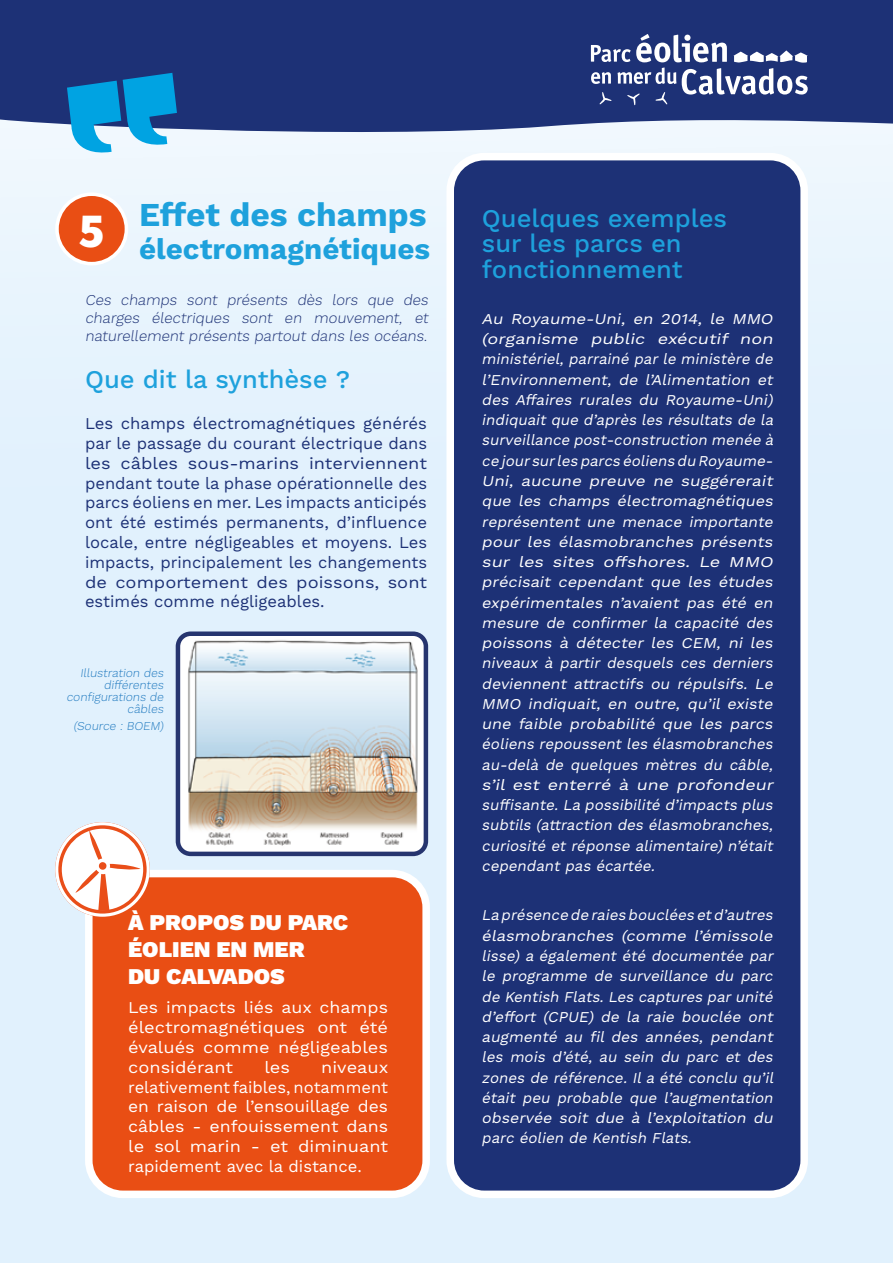
<style>
.page{position:relative;width:893px;height:1263px;background:#e1f1fd}
.page>*{position:absolute;margin:0;border:0;box-sizing:border-box;transform-origin:0 0}
.t1{font:49.35px "Source Sans Variable";color:#fff}
.t2{font:700 33.45px "Work Sans";color:#1ea1dc}
.t3{font:700 29.4px "Work Sans";color:#1ea1dc}
.t4{font:500 25.5px/25.5px "Work Sans";color:#1ea1dc}
.t5{font:900 22.5px/27px "Work Sans";color:#fff}
.t6{font:16.5px/19.8px "Work Sans";color:#1d3176;text-align:justify}
.t7{font:16.5px/19.8px "Work Sans";color:#fff;text-align:justify;scale:1.1 1}
.t8{font:16.5px/19.8px "Work Sans";color:#fff;text-align:justify;scale:1.07 1}
.t9{font:italic 15px/20.2px "Work Sans";color:#fff;text-align:justify;scale:1.12 1}
.t10{font:italic 15px/20.2px "Work Sans";color:#fff;text-align:justify}
.t11{font:300 15px/18px "Work Sans";color:#1d3176;text-align:justify}
.t12{font:300 12px/12px "Work Sans";color:#227bc0;text-align:right}
</style>
<div class="page">
<svg style="left:0;top:0;width:893px;height:141px;background:#354785"></svg>
<svg style="left:64px;top:73px;width:116px;height:84px"></svg>
<div style="left:450px;top:157px;width:354px;height:1037px;background:#1d3176;border-radius:34px"></div>
<div style="left:446px;top:153px;width:362px;height:1045px;border:8px solid #fff;border-radius:34px"></div>
<div style="left:89px;top:873px;width:337px;height:321px;background:#e94e14;border-radius:34px"></div>
<div style="left:85px;top:870px;width:345px;height:328px;border:8px solid #fff;border-radius:34px"></div>
<svg style="left:591px;top:34px;width:217px;height:71px;background:#536397"></svg>
<div style="left:57px;top:194px;width:69px;height:70px;background:#e94e14;border-radius:50%"></div>
<div style="left:55px;top:192px;width:73px;height:73px;border:4px solid #fff;border-radius:50%"></div>
<img style="left:181px;top:636px;width:242px;height:215px">
<div style="left:176px;top:631px;width:252px;height:225px;border:4px solid #26356f;border-radius:13px"></div>
<svg style="left:55px;top:822px;width:95px;height:95px"></svg>
<div style="left:55px;top:822px;width:95px;height:95px;border:3px solid #fff;border-radius:50%"></div>
<div style="left:62px;top:829px;width:81px;height:81px;background:#fff;border-radius:50%"></div>
<svg style="left:75px;top:830px;width:66px;height:81px"></svg>
<h1 class="t1" style="left:78px;top:201px;width:28px">5</h1>
<h2 class="t2" style="left:139px;top:196px;width:289px">Effet des champs</h2>
<h3 class="t3" style="left:139px;top:232px;width:292px">électromagnétiques</h3>
<p class="t11" style="left:85px;top:291px;width:347px">Ces champs sont présents dès lors que des charges électriques sont en mouvement, et naturellement présents partout dans les océans.</p>
<h3 class="t4" style="left:85px;top:368px;width:267px">Que dit la synthèse ?</h3>
<p class="t6" style="left:85px;top:414px;width:344px">Les champs électromagnétiques générés par le passage du courant électrique dans les câbles sous-marins interviennent pendant toute la phase opérationnelle des parcs éoliens en mer. Les impacts anticipés ont été estimés permanents, d’influence locale, entre négligeables et moyens. Les impacts, principalement les changements de comportement des poissons, sont estimés comme négligeables.</p>
<p class="t12" style="left:66px;top:668px;width:101px">Illustration des différentes configurations de câbles</p>
<p class="t12" style="left:74px;top:720px;width:94px">(Source : BOEM)</p>
<h3 class="t5" style="left:128px;top:910px;width:221px">À PROPOS DU PARC<br>ÉOLIEN EN MER<br>DU CALVADOS</h3>
<p class="t8" style="left:128px;top:998px;width:244px">Les impacts liés aux champs électromagnétiques ont été évalués comme négligeables considérant</p>
<p class="t7" style="left:264px;top:1058px;width:25px">les</p>
<p class="t7" style="left:128px;top:1058px;width:238px;text-indent:193px">niveaux relativement faibles, notamment en raison de l’ensouillage des câbles - enfouissement dans le sol marin - et diminuant rapidement avec la distance.</p>
<h3 class="t4" style="left:482px;top:206px;width:247px">Quelques exemples sur les parcs en fonctionnement</h3>
<p class="t9" style="left:482px;top:309px;width:265px">Au Royaume-Uni, en 2014, le MMO (organisme public exécutif non ministériel, parrainé par le ministère de l’Environnement, de l’Alimentation et des Affaires rurales du Royaume-Uni) indiquait que d’après les résultats de la surveillance post-construction menée à ce joursurles parcs éoliens du Royaume-Uni, aucune preuve ne suggérerait que les champs électromagnétiques représentent une menace importante pour les élasmobranches présents sur les sites offshores. Le MMO précisait cependant que les études expérimentales n’avaient pas été en mesure de confirmer la capacité des poissons à détecter les CEM, ni les niveaux à partir desquels ces derniers deviennent attractifs ou répulsifs. Le MMO indiquait, en outre, qu’il existe une faible probabilité que les parcs éoliens repoussent les élasmobranches au-delà de quelques mètres du câble, s’il est enterré à une profondeur suffisante. La possibilité d’impacts plus subtils (attraction des élasmobranches, curiosité et réponse alimentaire) n’était cependant pas écartée.</p>
<p class="t10" style="left:482px;top:906px;width:297px">La présence de raies bouclées et d’autres élasmobranches (comme l’émissole lisse) a également été documentée par le programme de surveillance du parc de Kentish Flats. Les captures parunité d’effort (CPUE) de la raie bouclée ont augmenté au fil des années, pendant les mois d’été, au sein du parc et des zones de référence. Il a été conclu qu’il était peu probable que l’augmentation observée soit due à l’exploitation du parc éolien de Kentish Flats.</p>
</div>
